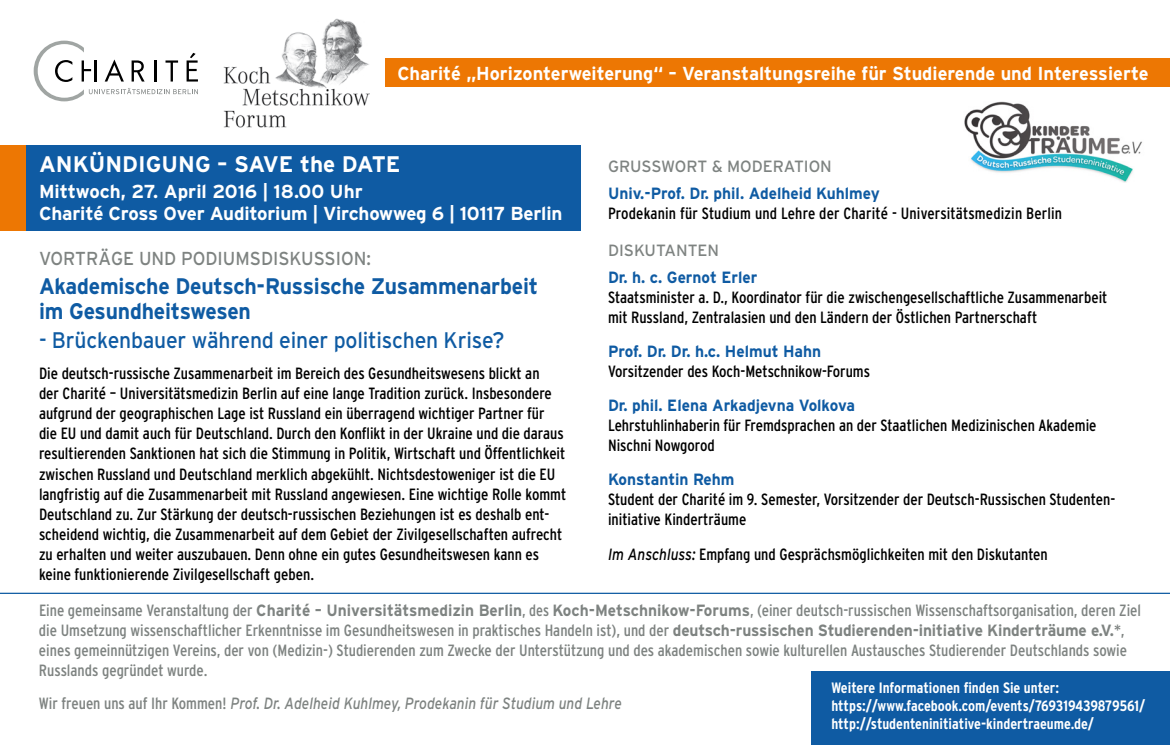
<style>
.page{position:relative;width:1170px;height:745px;background:#fff}
.page>*{position:absolute;margin:0;border:0;box-sizing:border-box;transform-origin:0 0}
.t1{font:700 22.5px/25px "Interstate";letter-spacing:-.01em;color:#0f5ba3;scale:.94 1}
.t2{font:22.5px "Interstate";letter-spacing:-.01em;color:#0f5ba3;scale:.94 1}
.t3{font:700 22.5px "Interstate";color:#fff}
.t4{font:700 18.75px/22.5px "Interstate";letter-spacing:-.005em;color:#fff}
.t5{font:18.75px "Interstate";color:#7e8381;scale:.95 1}
.t6{font:condensed 16.25px/20px "Interstate";color:#000}
.t7{font:condensed 16.25px/20px "Interstate";color:#7e8381}
.t8{font:700 16.25px "Interstate";color:#0f5ba3;scale:.95 1}
.t9{font:italic 16.25px "Interstate";color:#7e8381;scale:.85 1}
.t10{font:16.25px "Interstate";color:#7e8381}
.t11{font:700 condensed 15px/18px "Interstate";color:#fff}
.s1{font-style:italic;font-stretch:normal}
.s2{font-weight:700;font-stretch:normal}
.s3{font-style:normal;font-stretch:condensed}
</style>
<div class="page">
<div style="left:811px;top:671px;width:358px;height:73px;background:#0f5ba3"></div>
<img style="left:964px;top:101px;width:178px;height:82px">
<div style="left:26px;top:145px;width:554px;height:85px;background:#0f5ba3"></div>
<div style="left:385px;top:58px;width:784px;height:29px;background:#ed7703"></div>
<svg style="left:34px;top:41px;width:164px;height:60px"></svg>
<div style="left:0;top:145px;width:26px;height:85px;background:#ed7703"></div>
<hr style="left:0;top:592px;width:1169px;height:1px;background:#0f5ba3">
<img style="left:223px;top:18px;width:147px;height:110px">
<p class="t4" style="left:397px;top:62px;width:752px">Charité „Horizonterweiterung“ – Veranstaltungsreihe für Studierende und Interessierte</p>
<h1 class="t3" style="left:39px;top:151px;width:363px">ANKÜNDIGUNG – SAVE the DATE</h1>
<p class="t4" style="left:39px;top:180px;width:525px">Mittwoch, 27. April 2016 | 18.00 Uhr<br>Charité Cross Over Auditorium | Virchowweg 6 | 10117 Berlin</p>
<p class="t5" style="left:39px;top:248px;width:351px">VORTRÄGE UND PODIUMSDISKUSSION:</p>
<h1 class="t1" style="left:39px;top:273px;width:532px">Akademische Deutsch-Russische Zusammenarbeit im Gesundheitswesen</h1>
<h1 class="t2" style="left:39px;top:327px;width:496px">- Brückenbauer während einer politischen Krise?</h1>
<p class="t6" style="left:39px;top:363px;width:528px">Die deutsch-russische Zusammenarbeit im Bereich des Gesundheitswesens blickt an<br>der Charité – Universitätsmedizin Berlin auf eine lange Tradition zurück. Insbesondere aufgrund der geographischen Lage ist Russland ein überragend wichtiger Partner für die EU und damit auch für Deutschland. Durch den Konflikt in der Ukraine und die daraus resultierenden Sanktionen hat sich die Stimmung in Politik, Wirtschaft und Öffentlichkeit zwischen Russland und Deutschland merklich abgekühlt. Nichtsdestoweniger ist die EU langfristig auf die Zusammenarbeit mit Russland angewiesen. Eine wichtige Rolle kommt Deutschland zu. Zur Stärkung der deutsch-russischen Beziehungen ist es deshalb ent&shy;scheidend wichtig, die Zusammenarbeit auf dem Gebiet der Zivilgesellschaften aufrecht zu erhalten und weiter auszubauen. Denn ohne ein gutes Gesundheitswesen kann es keine funktionierende Zivilgesellschaft geben.</p>
<p class="t10" style="left:608px;top:157px;width:225px">GRUSSWORT &amp; MODERATION</p>
<p class="t8" style="left:608px;top:184px;width:287px">Univ.-Prof. Dr. phil. Adelheid Kuhlmey</p>
<p class="t6" style="left:608px;top:203px;width:455px">Prodekanin für Studium und Lehre der Charité - Universitätsmedizin Berlin</p>
<p class="t10" style="left:608px;top:241px;width:113px">DISKUTANTEN</p>
<p class="t8" style="left:608px;top:268px;width:159px">Dr. h. c. Gernot Erler</p>
<p class="t6" style="left:608px;top:287px;width:501px">Staatsminister a. D., Koordinator für die zwischengesellschaftliche Zusammenarbeit mit Russland, Zentralasien und den Ländern der Östlichen Partnerschaft</p>
<p class="t8" style="left:608px;top:342px;width:226px">Prof. Dr. Dr. h.c. Helmut Hahn</p>
<p class="t6" style="left:608px;top:361px;width:263px">Vorsitzender des Koch-Metschnikow-Forums</p>
<p class="t8" style="left:608px;top:396px;width:261px">Dr. phil. Elena Arkadjevna Volkova</p>
<p class="t6" style="left:608px;top:415px;width:490px">Lehrstuhlinhaberin für Fremdsprachen an der Staatlichen Medizinischen Akademie<br>Nischni Nowgorod</p>
<p class="t8" style="left:608px;top:469px;width:135px">Konstantin Rehm</p>
<p class="t6" style="left:608px;top:488px;width:508px">Student der Charité im 9. Semester, Vorsitzender der Deutsch-Russischen Studenten&shy;initiative Kinderträume</p>
<p class="t6" style="left:608px;top:543px;width:441px"><span class="s1">Im Anschluss:</span> Empfang und Gesprächsmöglichkeiten mit den Diskutanten</p>
<p class="t7" style="left:39px;top:600px;width:1103px">Eine gemeinsame Veranstaltung der <span class="s2">Charité – Universitätsmedizin Berlin</span>, des <span class="s2">Koch-Metschnikow-Forums</span>, (einer deutsch-russischen Wissenschaftsorganisation, deren Ziel die Umsetzung wissenschaftlicher Erkenntnisse im Gesundheitswesen in praktisches Handeln ist), und der <span class="s2">deutsch-russischen Studierenden-initiative Kinderträume e.V.</span>*, eines gemeinnützigen Vereins, der von (Medizin-) Studierenden zum Zwecke der Unterstützung und des akademischen sowie kulturellen Austausches Studierender Deutschlands sowie Russlands gegründet wurde.</p>
<p class="t9" style="left:39px;top:693px;width:687px"><span class="s3">Wir freuen uns auf Ihr Kommen!</span> Prof. Dr. Adelheid Kuhlmey, Prodekanin für Studium und Lehre</p>
<p class="t11" style="left:831px;top:678px;width:315px">Weitere Informationen finden Sie unter: https://www.facebook.com/events/769319439879561/ http://studenteninitiative-kindertraeume.de/</p>
</div>
